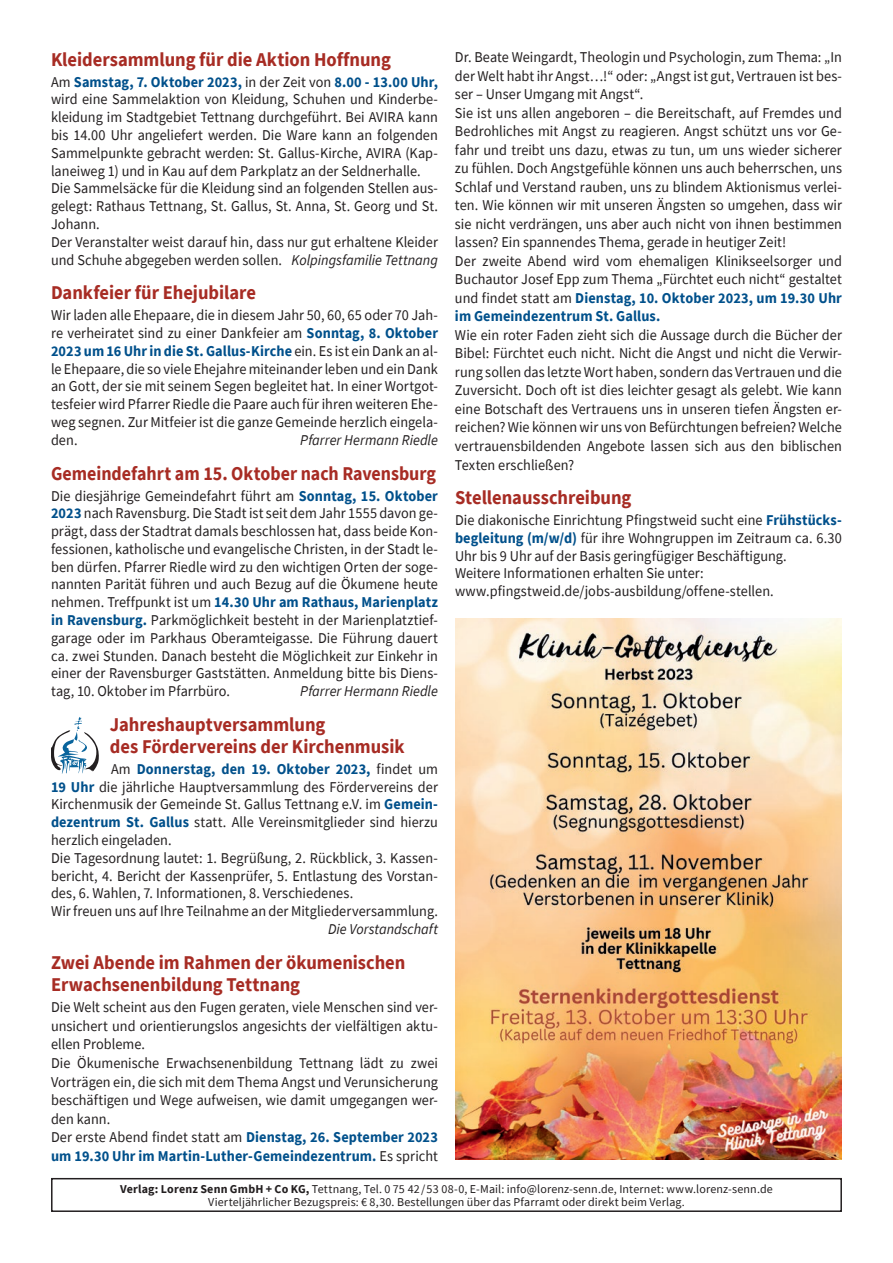
<style>
.page{position:relative;width:893px;height:1263px;background:#fff}
.page>*{position:absolute;margin:0;border:0;box-sizing:border-box;transform-origin:0 0}
.t1{font:700 19.5px/21.9px "Source Sans Pro";color:#a72c24;scale:.95 1}
.t2{font:700 19.5px "Source Sans Pro";color:#a72c24;scale:.92 1}
.t3{font:15px/17.9px "Source Sans Pro";color:#231f20;scale:.95 1}
.t4{font:italic 15px "Source Sans Pro";color:#231f20;scale:.95 1}
.t5{font:12px/13.5px "Source Sans Pro";letter-spacing:.01em;color:#231f20;text-align:center}
.s1{font-weight:700;color:#00508b}
.s2{font-style:italic}
.s3{font-weight:700}
</style>
<div class="page">
<svg style="left:51px;top:717px;width:48px;height:57px"></svg>
<img style="left:455px;top:618px;width:387px;height:542px">
<div style="left:51px;top:1178px;width:791px;height:34px;border:2px solid #231f20"></div>
<h1 class="t1" style="left:51px;top:48px;width:359px">Kleidersammlung für die Aktion Hoffnung</h1>
<p class="t3" style="left:51px;top:73px;width:409px">Am <span class="s1">Samstag, 7. Oktober 2023,</span> in der Zeit von <span class="s1">8.00 - 13.00 Uhr, </span>wird eine Sammelaktion von Kleidung, Schuhen und Kinderbe&shy;kleidung im Stadtgebiet Tettnang durchgeführt. Bei AVIRA kann bis 14.00 Uhr angeliefert werden. Die Ware kann an folgenden Sammelpunkte gebracht werden: St. Gallus-Kirche, AVIRA (Kap&shy;laneiweg 1) und in Kau auf dem Parkplatz an der Seldnerhalle.<br>Die Sammelsäcke für die Kleidung sind an folgenden Stellen aus&shy;gelegt: Rathaus Tettnang, St. Gallus, St. Anna, St. Georg und St.<br>Johann.<br>Der Veranstalter weist darauf hin, dass nur gut erhaltene Kleider und Schuhe abgegeben werden sollen. <span class="s2">Kolpingsfamilie Tettnang</span></p>
<h1 class="t1" style="left:51px;top:282px;width:217px">Dankfeier für Ehejubilare</h1>
<p class="t3" style="left:51px;top:306px;width:409px;text-align:justify">Wir laden alle Ehepaare, die in diesem Jahr 50, 60, 65 oder 70 Jah&shy;re verheiratet sind zu einer Dankfeier am <span class="s1">Sonntag, 8. Oktober 2023 um 16 Uhr in die St. Gallus-Kirche</span> ein. Es ist ein Dank an al&shy;le Ehepaare, die so viele Ehejahre miteinander leben und ein Dank an Gott, der sie mit seinem Segen begleitet hat. In einer Wortgot&shy;tesfeier wird Pfarrer Riedle die Paare auch für ihren weiteren Ehe&shy;weg segnen. Zur Mitfeier ist die ganze Gemeinde herzlich eingela&shy;den.</p>
<p class="t4" style="left:300px;top:430px;width:146px">Pfarrer Hermann Riedle</p>
<h1 class="t2" style="left:51px;top:460px;width:420px">Gemeindefahrt am 15. Oktober nach Ravensburg</h1>
<p class="t3" style="left:51px;top:486px;width:409px;text-align:justify">Die diesjährige Gemeindefahrt führt am <span class="s1">Sonntag, 15. Oktober 2023</span> nach Ravensburg. Die Stadt ist seit dem Jahr 1555 davon ge&shy;prägt, dass der Stadtrat damals beschlossen hat, dass beide Kon&shy;fessionen, katholische und evangelische Christen, in der Stadt le&shy;ben dürfen. Pfarrer Riedle wird zu den wichtigen Orten der soge&shy;nannten Parität führen und auch Bezug auf die Ökumene heute nehmen. Treffpunkt ist um <span class="s1">14.30 Uhr am Rathaus, Marienplatz in Ravensburg.</span> Parkmöglichkeit besteht in der Marienplatztief&shy;garage oder im Parkhaus Oberamteigasse. Die Führung dauert ca. zwei Stunden. Danach besteht die Möglichkeit zur Einkehr in einer der Ravensburger Gaststätten. Anmeldung bitte bis Diens&shy;tag, 10. Oktober im Pfarrbüro.</p>
<p class="t4" style="left:300px;top:682px;width:146px">Pfarrer Hermann Riedle</p>
<h1 class="t1" style="left:110px;top:713px;width:312px">Jahreshauptversammlung<br>des Fördervereins der Kirchenmusik</h1>
<p class="t3" style="left:51px;top:760px;width:409px;text-indent:60px">Am <span class="s1">Donnerstag, den 19. Oktober 2023,</span> findet um <span class="s1">19 Uhr</span> die jährliche Hauptversammlung des Fördervereins der Kirchenmusik der Gemeinde St. Gallus Tettnang e.V. im <span class="s1">Gemein&shy;dezentrum St. Gallus</span> statt. Alle Vereinsmitglieder sind hierzu herzlich eingeladen.<br>Die Tagesordnung lautet: 1. Begrüßung, 2. Rückblick, 3. Kassen&shy;bericht, 4. Bericht der Kassenprüfer, 5. Entlastung des Vorstan&shy;des, 6. Wahlen, 7. Informationen, 8. Verschiedenes.<br>Wir freuen uns auf Ihre Teilnahme an der Mitgliederversammlung.</p>
<p class="t4" style="left:328px;top:919px;width:117px">Die Vorstandschaft</p>
<h1 class="t1" style="left:51px;top:951px;width:375px">Zwei Abende im Rahmen der ökumenischen<br>Erwachsenenbildung Tettnang</h1>
<p class="t3" style="left:51px;top:998px;width:409px;line-height:18.6px">Die Welt scheint aus den Fugen geraten, viele Menschen sind ver&shy;unsichert und orientierungslos angesichts der vielfältigen aktu&shy;ellen Probleme.<br>Die Ökumenische Erwachsenenbildung Tettnang lädt zu zwei Vorträgen ein, die sich mit dem Thema Angst und Verunsicherung beschäftigen und Wege aufweisen, wie damit umgegangen wer&shy;den kann.<br>Der erste Abend findet statt am <span class="s1">Dienstag, 26. September 2023 um 19.30 Uhr im Martin-Luther-Gemeindezentrum.</span> Es spricht</p>
<p class="t3" style="left:455px;top:48px;width:409px;line-height:18.5px">Dr. Beate Weingardt, Theologin und Psychologin, zum Thema: „In der Welt habt ihr Angst…!“ oder: „Angst ist gut, Vertrauen ist bes&shy;ser – Unser Umgang mit Angst“.<br>Sie ist uns allen angeboren – die Bereitschaft, auf Fremdes und Bedrohliches mit Angst zu reagieren. Angst schützt uns vor Ge&shy;fahr und treibt uns dazu, etwas zu tun, um uns wieder sicherer zu fühlen. Doch Angstgefühle können uns auch beherrschen, uns Schlaf und Verstand rauben, uns zu blindem Aktionismus verlei&shy;ten. Wie können wir mit unseren Ängsten so umgehen, dass wir sie nicht verdrängen, uns aber auch nicht von ihnen bestimmen lassen? Ein spannendes Thema, gerade in heutiger Zeit!<br>Der zweite Abend wird vom ehemaligen Klinikseelsorger und Buchautor Josef Epp zum Thema „Fürchtet euch nicht“ gestaltet und findet statt am <span class="s1">Dienstag, 10. Oktober 2023, um 19.30 Uhr im Gemeindezentrum St. Gallus.</span></p>
<p class="t3" style="left:455px;top:326px;width:409px;line-height:18.5px;text-align:justify">Wie ein roter Faden zieht sich die Aussage durch die Bücher der Bibel: Fürchtet euch nicht. Nicht die Angst und nicht die Verwir&shy;rung sollen das letzte Wort haben, sondern das Vertrauen und die Zuversicht. Doch oft ist dies leichter gesagt als gelebt. Wie kann eine Botschaft des Vertrauens uns in unseren tiefen Ängsten er&shy;reichen? Wie können wir uns von Befürchtungen befreien? Welche vertrauensbildenden Angebote lassen sich aus den biblischen Texten erschließen?</p>
<h1 class="t1" style="left:455px;top:486px;width:187px">Stellenausschreibung</h1>
<p class="t3" style="left:455px;top:511px;width:409px">Die diakonische Einrichtung Pfingstweid sucht eine <span class="s1">Frühstücks&shy;begleitung (m/w/d)</span> für ihre Wohngruppen im Zeitraum ca. 6.30<br>Uhr bis 9 Uhr auf der Basis geringfügiger Beschäftigung.<br>Weitere Informationen erhalten Sie unter: www.pfingstweid.de/jobs-ausbildung/offene-stellen.</p>
<p class="t5" style="left:120px;top:1182px;width:654px"><span class="s3">Verlag: Lorenz Senn GmbH + Co KG,</span> Tettnang, Tel. 0 75 42/53 08-0, E-Mail: info@lorenz-senn.de, Internet: www.lorenz-senn.de<br>Vierteljährlicher Bezugspreis: € 8,30. Bestellungen über das Pfarramt oder direkt beim Verlag.</p>
</div>
